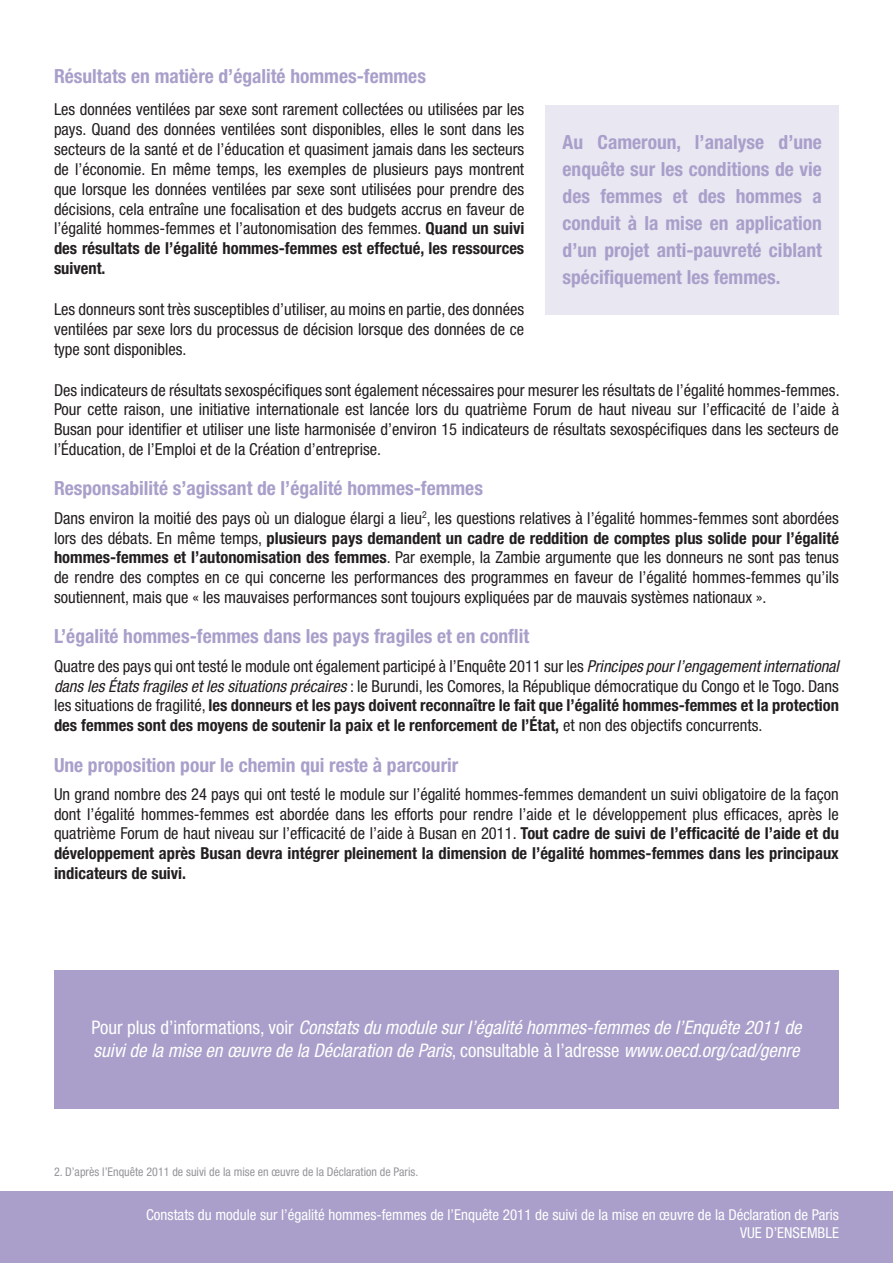
<style>
.page{position:relative;width:893px;height:1263px;background:#fff}
.page>*{position:absolute;margin:0;border:0;box-sizing:border-box;transform-origin:0 0}
.purp_headers{font:700 condensed 19.5px "Helvetica Neue LT Std";color:#a99fca}
.body_copy{font:700 condensed 19.5px/27px "Helvetica Neue LT Std";color:#a99fca;text-align:justify}
.body_copy-2{font:italic condensed 18.75px/22.5px "Helvetica Neue LT Std";color:#fff}
.body_copy-3{font:condensed 16.5px/19.8px "Helvetica Neue LT Std";color:#231f20;text-align:justify}
.t1{font:condensed 15px "Helvetica Neue LT Std";color:#fff}
.body_copy-4{font:condensed 12px "Helvetica Neue LT Std";color:#939598}
.s1{font-weight:700}
.s2{font-style:italic}
.s3{font-style:normal}
</style>
<div class="page">
<div style="left:0;top:1192px;width:893px;height:71px;background:#a99fca"></div>
<div style="left:54px;top:969px;width:785px;height:139px;background:#a99fca"></div>
<div style="left:546px;top:105px;width:293px;height:210px;background:#e9e8f2"></div>
<p class="purp_headers" style="left:54px;top:64px;width:373px">Résultats en matière d’égalité hommes-femmes</p>
<p class="body_copy-3" style="left:54px;top:100px;width:472px">Les données ventilées par sexe sont rarement collectées ou utilisées par les pays. Quand des données ventilées sont disponibles, elles le sont dans les secteurs de la santé et de l’éducation et quasiment jamais dans les secteurs de l’économie. En même temps, les exemples de plusieurs pays montrent que lorsque les données ventilées par sexe sont utilisées pour prendre des décisions, cela entraîne une focalisation et des budgets accrus en faveur de l’égalité hommes-femmes et l’autonomisation des femmes. <span class="s1">Quand un suivi des résultats de l’égalité hommes-femmes est effectué, les ressources suivent.</span></p>
<p class="body_copy-3" style="left:54px;top:299px;width:472px">Les donneurs sont très susceptibles d’utiliser, au moins en partie, des données ventilées par sexe lors du processus de décision lorsque des données de ce type sont disponibles.</p>
<p class="body_copy-3" style="left:54px;top:380px;width:787px">Des indicateurs de résultats sexospécifiques sont également nécessaires pour mesurer les résultats de l’égalité hommes-femmes.<br>Pour cette raison, une initiative internationale est lancée lors du quatrième Forum de haut niveau sur l’efficacité de l’aide à Busan pour identifier et utiliser une liste harmonisée d’environ 15 indicateurs de résultats sexospécifiques dans les secteurs de l’Éducation, de l’Emploi et de la Création d’entreprise.</p>
<p class="purp_headers" style="left:54px;top:477px;width:430px">Responsabilité s’agissant de l’égalité hommes-femmes</p>
<p class="body_copy-3" style="left:54px;top:508px;width:786px">Dans environ la moitié des pays où un dialogue élargi a lieu<sup>2</sup>, les questions relatives à l’égalité hommes-femmes sont abordées lors des débats. En même temps, <span class="s1">plusieurs pays demandent un cadre de reddition de comptes plus solide pour l’égalité hommes-femmes et l’autonomisation des femmes</span>. Par exemple, la Zambie argumente que les donneurs ne sont pas tenus de rendre des comptes en ce qui concerne les performances des programmes en faveur de l’égalité hommes-femmes qu’ils soutiennent, mais que « les mauvaises performances sont toujours expliquées par de mauvais systèmes nationaux ».</p>
<p class="purp_headers" style="left:54px;top:625px;width:477px">L’égalité hommes-femmes dans les pays fragiles et en conflit</p>
<p class="body_copy-3" style="left:54px;top:656px;width:786px">Quatre des pays qui ont testé le module ont également participé à l’Enquête 2011 sur les <span class="s2">Principes pour l’engagement international dans les États fragiles et les situations précaires</span> : le Burundi, les Comores, la République démocratique du Congo et le Togo. Dans les situations de fragilité, <span class="s1">les donneurs et les pays doivent reconnaître le fait que l’égalité hommes-femmes et la protection des femmes sont des moyens de soutenir la paix et le renforcement de l’État,</span> et non des objectifs concurrents.</p>
<p class="purp_headers" style="left:54px;top:753px;width:406px">Une proposition pour le chemin qui reste à parcourir</p>
<p class="body_copy-3" style="left:54px;top:784px;width:786px">Un grand nombre des 24 pays qui ont testé le module sur l’égalité hommes-femmes demandent un suivi obligatoire de la façon dont l’égalité hommes-femmes est abordée dans les efforts pour rendre l’aide et le développement plus efficaces, après le quatrième Forum de haut niveau sur l’efficacité de l’aide à Busan en 2011. <span class="s1">Tout cadre de suivi de l’efficacité de l’aide et du développement après Busan devra intégrer pleinement la dimension de l’égalité hommes-femmes dans les principaux indicateurs de suivi.</span></p>
<p class="body_copy" style="left:563px;top:129px;width:261px">Au Cameroun, l’analyse d’une enquête sur les conditions de vie des femmes et des hommes a conduit à la mise en application d’un projet anti-pauvreté ciblant spécifiquement les femmes.</p>
<p class="body_copy-2" style="left:91px;top:1017px;width:712px"><span class="s3">Pour plus d’informations, voir</span> Constats du module sur l’égalité hommes-femmes de l’Enquête 2011 de suivi de la mise en œuvre de la Déclaration de Paris<span class="s3">, consultable à l’adresse</span> www.oecd.org/cad/genre</p>
<p class="body_copy-4" style="left:54px;top:1165px;width:366px">2. D’après l’Enquête 2011 de suivi de la mise en œuvre de la Déclaration de Paris.</p>
<p class="t1" style="left:146px;top:1206px;width:694px">Constats du module sur l’égalité hommes-femmes de l’Enquête 2011 de suivi de la mise en œuvre de la Déclaration de Paris</p>
<p class="t1" style="left:740px;top:1224px;width:100px">VUE D’ENSEMBLE</p>
</div>
